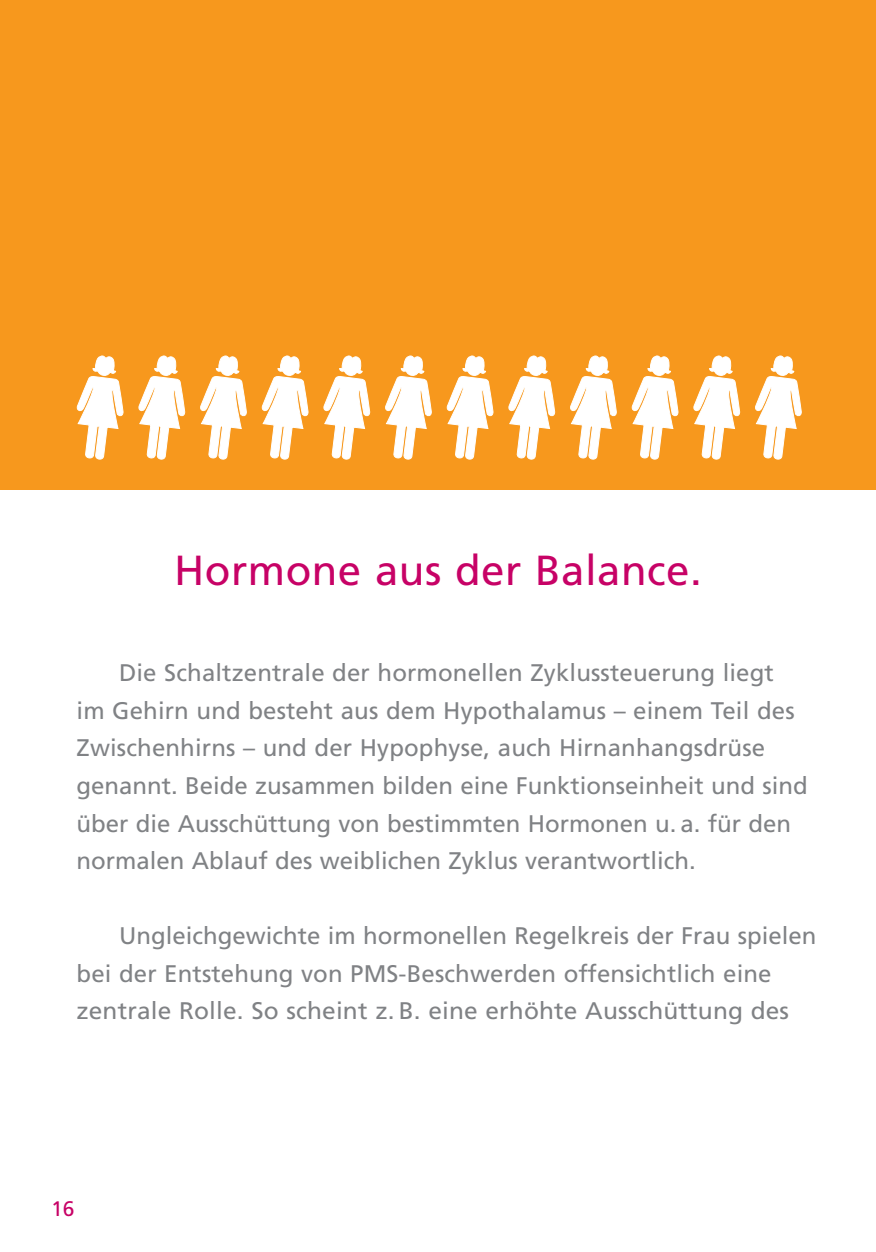
<style>
.page{position:relative;width:876px;height:1252px;background:#fff}
.page>*{position:absolute;margin:0;border:0;box-sizing:border-box;transform-origin:0 0}
.t1{font:42px "Frutiger";letter-spacing:.01em;color:#c70266}
.t2{font:24px/37.5px "Frutiger";letter-spacing:.005em;color:#808285}
.t3{font:21px "Frutiger";color:#c70266}
</style>
<div class="page">
<div style="left:0;top:0;width:876px;height:490px;background:#f7981d"></div>
<svg style="left:76px;top:356px;width:47px;height:104px"></svg>
<svg style="left:138px;top:356px;width:47px;height:104px"></svg>
<svg style="left:200px;top:356px;width:47px;height:104px"></svg>
<svg style="left:261px;top:356px;width:47px;height:104px"></svg>
<svg style="left:323px;top:356px;width:47px;height:104px"></svg>
<svg style="left:385px;top:356px;width:47px;height:104px"></svg>
<svg style="left:446px;top:356px;width:47px;height:104px"></svg>
<svg style="left:508px;top:356px;width:47px;height:104px"></svg>
<svg style="left:570px;top:356px;width:46px;height:104px"></svg>
<svg style="left:631px;top:356px;width:47px;height:104px"></svg>
<svg style="left:693px;top:356px;width:47px;height:104px"></svg>
<svg style="left:755px;top:356px;width:46px;height:104px"></svg>
<h1 class="t1" style="left:174px;top:553px;width:529px">Hormone aus der Balance.</h1>
<p class="t2" style="left:77px;top:656px;width:733px;text-indent:43px">Die Schaltzentrale der hormonellen Zyklussteuerung liegt im Gehirn und besteht aus dem Hypothalamus – einem Teil des Zwischenhirns – und der Hypophyse, auch Hirnanhangsdrüse genannt. Beide zusammen bilden eine Funktionseinheit und sind über die Ausschüttung von bestimmten Hormonen u. a. für den normalen Ablauf des weiblichen Zyklus verantwortlich.</p>
<p class="t2" style="left:77px;top:918px;width:741px;text-indent:43px">Ungleichgewichte im hormonellen Regelkreis der Frau spielen bei der Entstehung von PMS-Beschwerden offensichtlich eine zentrale Rolle. So scheint z. B. eine erhöhte Ausschüttung des</p>
<p class="t3" style="left:51px;top:1200px;width:25px">16</p>
</div>
